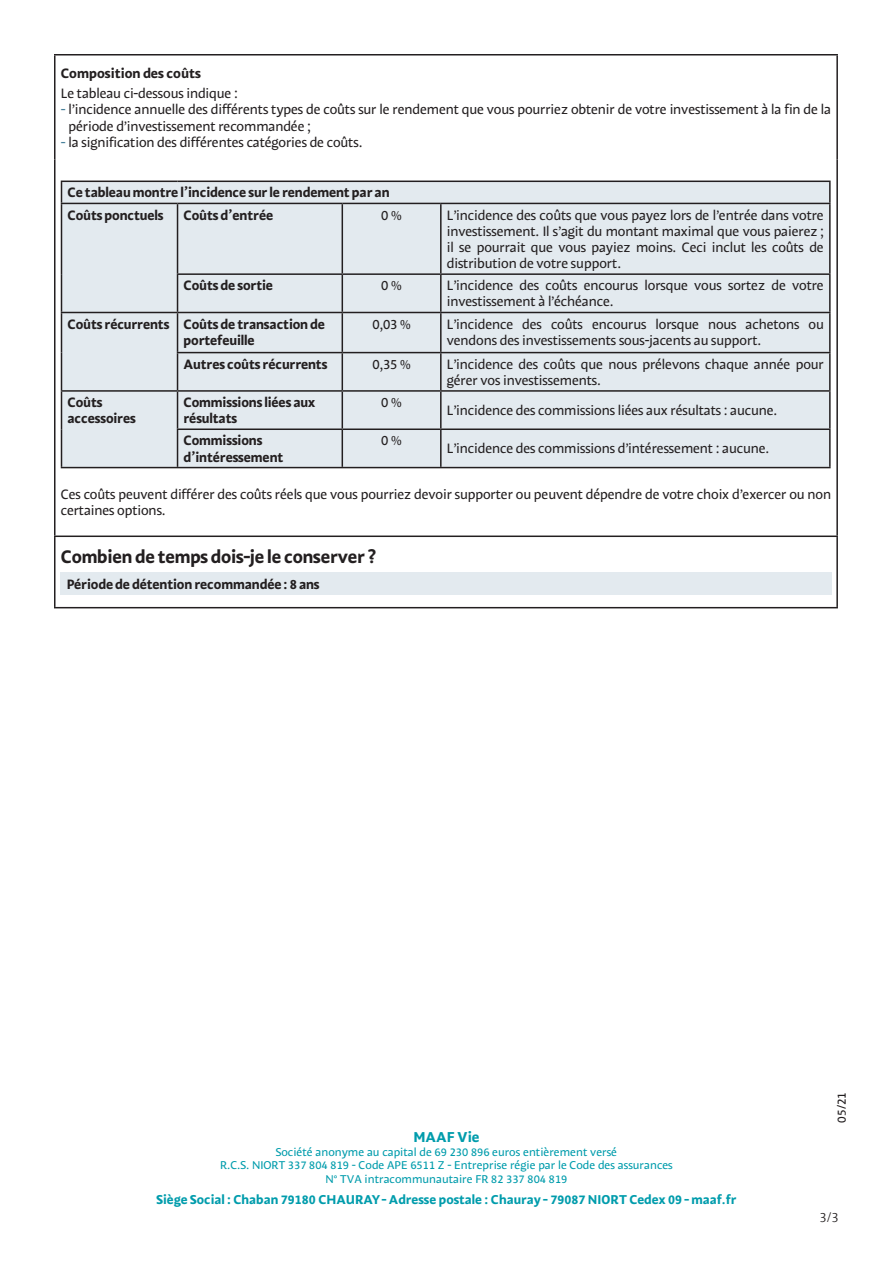
<style>
.page{position:relative;width:893px;height:1263px;background:#fff}
.page>*{position:absolute;margin:0;border:0;box-sizing:border-box;transform-origin:0 0}
.t1{font:18px "MAAF Bold";letter-spacing:-.01em;color:#231f20}
.t2{font:14.25px "MAAF Bold";color:#009cac}
.t3{font:13.5px/16.2px "MAAF";letter-spacing:-.01em;color:#231f20}
.t4{font:13.5px/16.2px "MAAF Bold";letter-spacing:-.01em;color:#231f20}
.t5{font:13.5px "MAAF Light";color:#231f20}
.t6{font:12.75px "MAAF Bold";color:#009cac}
.t7{font:12px "MAAF";color:#231f20}
.t8{font:11.25px/13.5px "MAAF";color:#009cac;text-align:center}
.s1{color:#48819b}
</style>
<div class="page">
<hr style="left:54px;top:54px;width:784px;height:2px;background:#231f20">
<hr style="left:54px;top:55px;width:2px;height:104px;background:#231f20">
<hr style="left:836px;top:55px;width:2px;height:104px;background:#231f20">
<hr style="left:54px;top:159px;width:2px;height:376px;background:#231f20">
<hr style="left:836px;top:159px;width:2px;height:376px;background:#231f20">
<hr style="left:54px;top:535px;width:784px;height:2px;background:#231f20">
<hr style="left:54px;top:537px;width:2px;height:70px;background:#231f20">
<hr style="left:836px;top:537px;width:2px;height:70px;background:#231f20">
<hr style="left:54px;top:607px;width:784px;height:1px;background:#231f20">
<div style="left:62px;top:182px;width:767px;height:285px;background:#e3eaef"></div>
<hr style="left:61px;top:181px;width:117px;height:1px;background:#231f20">
<svg style="left:61px;top:182px;width:1px;height:21px"></svg>
<hr style="left:178px;top:181px;width:653px;height:1px;background:#231f20">
<hr style="left:829px;top:182px;width:2px;height:21px;background:#231f20">
<hr style="left:61px;top:203px;width:117px;height:1px;background:#231f20">
<hr style="left:61px;top:204px;width:1px;height:70px;background:#231f20">
<hr style="left:178px;top:203px;width:164px;height:1px;background:#231f20">
<hr style="left:177px;top:204px;width:1px;height:69px;background:#231f20">
<hr style="left:342px;top:203px;width:99px;height:1px;background:#231f20">
<hr style="left:342px;top:204px;width:1px;height:69px;background:#231f20">
<hr style="left:441px;top:203px;width:390px;height:1px;background:#231f20">
<hr style="left:440px;top:204px;width:2px;height:69px;background:#231f20">
<hr style="left:829px;top:204px;width:2px;height:69px;background:#231f20">
<hr style="left:61px;top:274px;width:1px;height:38px;background:#231f20">
<hr style="left:177px;top:273px;width:165px;height:2px;background:#231f20">
<hr style="left:177px;top:275px;width:1px;height:37px;background:#231f20">
<hr style="left:342px;top:273px;width:99px;height:2px;background:#231f20">
<hr style="left:342px;top:275px;width:1px;height:37px;background:#231f20">
<hr style="left:441px;top:273px;width:390px;height:2px;background:#231f20">
<hr style="left:440px;top:275px;width:2px;height:37px;background:#231f20">
<hr style="left:829px;top:275px;width:2px;height:37px;background:#231f20">
<hr style="left:61px;top:312px;width:117px;height:1px;background:#231f20">
<hr style="left:61px;top:313px;width:1px;height:40px;background:#231f20">
<hr style="left:178px;top:312px;width:164px;height:1px;background:#231f20">
<hr style="left:177px;top:313px;width:1px;height:39px;background:#231f20">
<hr style="left:342px;top:312px;width:99px;height:1px;background:#231f20">
<hr style="left:342px;top:313px;width:1px;height:39px;background:#231f20">
<hr style="left:441px;top:312px;width:390px;height:1px;background:#231f20">
<hr style="left:440px;top:313px;width:2px;height:39px;background:#231f20">
<hr style="left:829px;top:313px;width:2px;height:39px;background:#231f20">
<hr style="left:61px;top:353px;width:1px;height:37px;background:#231f20">
<hr style="left:177px;top:352px;width:165px;height:1px;background:#231f20">
<hr style="left:177px;top:353px;width:1px;height:37px;background:#231f20">
<hr style="left:342px;top:352px;width:99px;height:1px;background:#231f20">
<hr style="left:342px;top:353px;width:1px;height:37px;background:#231f20">
<hr style="left:441px;top:352px;width:390px;height:1px;background:#231f20">
<hr style="left:440px;top:353px;width:2px;height:37px;background:#231f20">
<hr style="left:829px;top:353px;width:2px;height:37px;background:#231f20">
<hr style="left:61px;top:390px;width:117px;height:2px;background:#231f20">
<hr style="left:61px;top:392px;width:1px;height:37px;background:#231f20">
<hr style="left:178px;top:390px;width:164px;height:2px;background:#231f20">
<hr style="left:177px;top:392px;width:1px;height:36px;background:#231f20">
<hr style="left:342px;top:390px;width:99px;height:2px;background:#231f20">
<hr style="left:342px;top:392px;width:1px;height:36px;background:#231f20">
<hr style="left:441px;top:390px;width:390px;height:2px;background:#231f20">
<hr style="left:440px;top:392px;width:2px;height:36px;background:#231f20">
<hr style="left:829px;top:392px;width:2px;height:36px;background:#231f20">
<hr style="left:61px;top:429px;width:1px;height:38px;background:#231f20">
<hr style="left:177px;top:428px;width:165px;height:2px;background:#231f20">
<hr style="left:177px;top:430px;width:1px;height:37px;background:#231f20">
<hr style="left:342px;top:428px;width:99px;height:2px;background:#231f20">
<hr style="left:342px;top:430px;width:1px;height:37px;background:#231f20">
<hr style="left:441px;top:428px;width:390px;height:2px;background:#231f20">
<hr style="left:440px;top:430px;width:2px;height:37px;background:#231f20">
<hr style="left:829px;top:430px;width:2px;height:37px;background:#231f20">
<hr style="left:61px;top:467px;width:770px;height:1px;background:#231f20">
<div style="left:61px;top:573px;width:771px;height:22px;background:#e3eaef"></div>
<p class="t4" style="left:61px;top:66px;width:142px">Composition des coûts</p>
<p class="t3" style="left:61px;top:86px;width:179px">Le tableau ci-dessous indique :</p>
<p class="t3" style="left:69px;top:103px;width:764px;text-indent:-8px"><span class="s1">-</span> l’incidence annuelle des différents types de coûts sur le rendement que vous pourriez obtenir de votre investissement à la fin de la période d’investissement recommandée ;</p>
<p class="t3" style="left:61px;top:135px;width:303px"><span class="s1">-</span> la signification des différentes catégories de coûts.</p>
<p class="t4" style="left:68px;top:183px;width:324px;line-height:22.2px">Ce tableau montre l’incidence sur le rendement par an<br>Coûts ponctuels</p>
<p class="t4" style="left:184px;top:208px;width:91px">Coûts d’entrée</p>
<p class="t3" style="left:381px;top:208px;width:22px">0 %</p>
<p class="t3" style="left:447px;top:208px;width:379px;text-align:justify">L’incidence des coûts que vous payez lors de l’entrée dans votre investissement. Il s’agit du montant maximal que vous paierez ; il se pourrait que vous payiez moins. Ceci inclut les coûts de distribution de votre support.</p>
<p class="t4" style="left:184px;top:279px;width:91px">Coûts de sortie</p>
<p class="t3" style="left:381px;top:279px;width:22px">0 %</p>
<p class="t3" style="left:447px;top:279px;width:379px">L’incidence des coûts encourus lorsque vous sortez de votre investissement à l’échéance.</p>
<p class="t4" style="left:184px;top:317px;width:143px;text-indent:-116px">Coûts récurrents Coûts de transaction de portefeuille</p>
<p class="t3" style="left:372px;top:317px;width:40px">0,03 %</p>
<p class="t3" style="left:447px;top:317px;width:379px">L’incidence des coûts encourus lorsque nous achetons ou vendons des investissements sous-jacents au support.</p>
<p class="t4" style="left:184px;top:357px;width:145px">Autres coûts récurrents</p>
<p class="t3" style="left:372px;top:357px;width:40px">0,35 %</p>
<p class="t3" style="left:447px;top:357px;width:379px">L’incidence des coûts que nous prélevons chaque année pour gérer vos investissements.</p>
<p class="t4" style="left:68px;top:395px;width:70px">Coûts accessoires</p>
<p class="t4" style="left:184px;top:395px;width:133px">Commissions liées aux résultats</p>
<p class="t3" style="left:381px;top:395px;width:22px">0 %</p>
<p class="t3" style="left:447px;top:403px;width:332px">L’incidence des commissions liées aux résultats : aucune.</p>
<p class="t4" style="left:184px;top:434px;width:101px">Commissions d’intéressement</p>
<p class="t3" style="left:381px;top:434px;width:22px">0 %</p>
<p class="t3" style="left:447px;top:442px;width:324px">L’incidence des commissions d’intéressement : aucune.</p>
<p class="t3" style="left:61px;top:487px;width:772px">Ces coûts peuvent différer des coûts réels que vous pourriez devoir supporter ou peuvent dépendre de votre choix d’exercer ou non certaines options.</p>
<h1 class="t1" style="left:61px;top:549px;width:317px">Combien de temps dois-je le conserver ?</h1>
<p class="t4" style="left:67px;top:577px;width:254px">Période de détention recommandée : 8 ans</p>
<p class="t2" style="left:413px;top:1131px;width:68px">MAAF Vie</p>
<p class="t8" style="left:220px;top:1146px;width:454px">Société anonyme au capital de 69 230 896 euros entièrement versé<br>R.C.S. NIORT 337 804 819 - Code APE 6511 Z - Entreprise régie par le Code des assurances<br>N° TVA intracommunautaire FR 82 337 804 819</p>
<p class="t6" style="left:156px;top:1194px;width:582px">Siège Social : Chaban 79180 CHAURAY - Adresse postale : Chauray - 79087 NIORT Cedex 09 - maaf.fr</p>
<p class="t7" style="left:837px;top:1123px;width:32px;rotate:-90deg">05/21</p>
<p class="t5" style="left:819px;top:1212px;width:21px">3/3</p>
</div>
